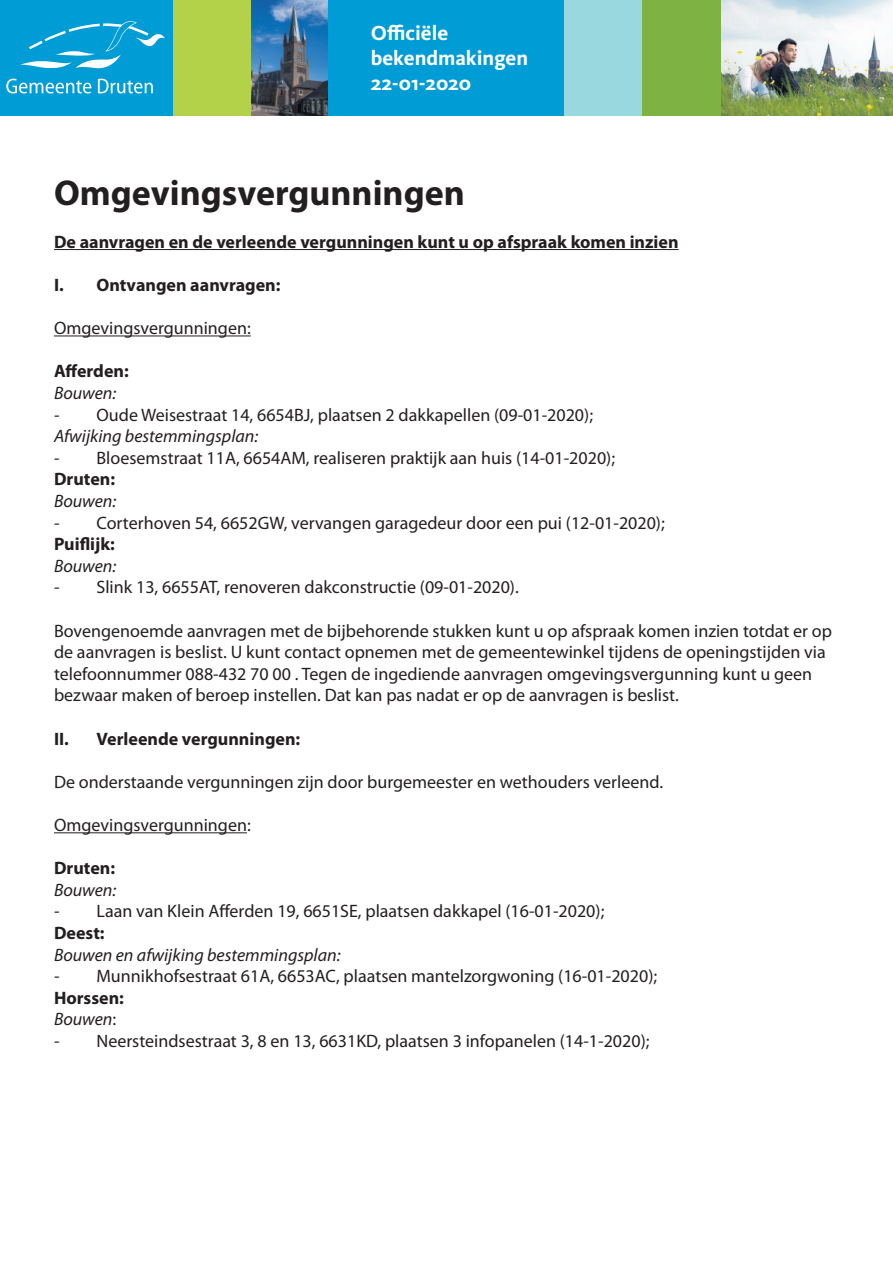
<style>
.page{position:relative;width:893px;height:1263px;background:#fff}
.page>*{position:absolute;margin:0;border:0;box-sizing:border-box;transform-origin:0 0}
.t1{font:700 36px "Myriad Pro";color:#231f20}
.t2{font:700 21px/25.2px "Kievit OT";color:#fff}
.t3{font:18px/21.6px "Myriad Pro";color:#231f20}
.t4{font:700 18px/21.6px "Myriad Pro";color:#231f20}
.t5{font:italic 18px "Myriad Pro";color:#231f20}
.s1{font-weight:400;font-style:italic}
.s2{font-weight:400}
</style>
<div class="page">
<img style="left:250px;top:0;width:79px;height:115px">
<div style="left:329px;top:0;width:235px;height:115px;background:#009cd6"></div>
<div style="left:172px;top:0;width:78px;height:115px;background:#b3d149"></div>
<div style="left:0;top:0;width:172px;height:115px;background:#009cd6"></div>
<svg style="left:20px;top:21px;width:145px;height:48px"></svg>
<svg style="left:6px;top:79px;width:85px;height:14px"></svg>
<svg style="left:98px;top:79px;width:55px;height:14px"></svg>
<img style="left:721px;top:0;width:172px;height:115px">
<div style="left:564px;top:0;width:78px;height:115px;background:#99d8df"></div>
<div style="left:642px;top:0;width:79px;height:115px;background:#7eb243"></div>
<hr style="left:54px;top:249px;width:625px;height:1px;background:#231f20">
<hr style="left:54px;top:335px;width:197px;height:1px;background:#231f20">
<hr style="left:54px;top:832px;width:193px;height:1px;background:#231f20">
<p class="t2" style="left:371px;top:20px;width:159px">Officiële bekendmakingen<br>22-01-2020</p>
<h1 class="t1" style="left:54px;top:172px;width:412px">Omgevingsvergunningen</h1>
<p class="t4" style="left:54px;top:231px;width:626px">De aanvragen en de verleende vergunningen kunt u op afspraak komen inzien</p>
<p class="t4" style="left:54px;top:274px;width:228px">I. Ontvangen aanvragen:</p>
<p class="t3" style="left:54px;top:318px;width:198px">Omgevingsvergunningen:</p>
<p class="t4" style="left:54px;top:361px;width:76px">Afferden:</p>
<p class="t5" style="left:54px;top:383px;width:64px">Bouwen:</p>
<p class="t3" style="left:54px;top:404px;width:541px">- Oude Weisestraat 14, 6654BJ, plaatsen 2 dakkapellen (09-01-2020);</p>
<p class="t5" style="left:54px;top:426px;width:206px">Afwijking bestemmingsplan:</p>
<p class="t3" style="left:54px;top:447px;width:563px">- Bloesemstraat 11A, 6654AM, realiseren praktijk aan huis (14-01-2020);</p>
<p class="t4" style="left:54px;top:469px;width:63px">Druten:</p>
<p class="t5" style="left:54px;top:491px;width:64px">Bouwen:</p>
<p class="t3" style="left:54px;top:512px;width:612px">- Corterhoven 54, 6652GW, vervangen garagedeur door een pui (12-01-2020);</p>
<p class="t4" style="left:54px;top:533px;width:62px">Puiflijk:</p>
<p class="t5" style="left:54px;top:556px;width:64px">Bouwen:</p>
<p class="t3" style="left:54px;top:577px;width:466px">- Slink 13, 6655AT, renoveren dakconstructie (09-01-2020).</p>
<p class="t3" style="left:54px;top:620px;width:780px">Bovengenoemde aanvragen met de bijbehorende stukken kunt u op afspraak komen inzien totdat er op de aanvragen is beslist. U kunt contact opnemen met de gemeentewinkel tijdens de openingstijden via telefoonnummer 088-432 70 00 . Tegen de ingediende aanvragen omgevingsvergunning kunt u geen bezwaar maken of beroep instellen. Dat kan pas nadat er op de aanvragen is beslist.</p>
<p class="t4" style="left:54px;top:728px;width:248px">II. Verleende vergunningen:</p>
<p class="t3" style="left:54px;top:771px;width:611px">De onderstaande vergunningen zijn door burgemeester en wethouders verleend.</p>
<p class="t3" style="left:54px;top:814px;width:198px">Omgevingsvergunningen:</p>
<p class="t4" style="left:54px;top:857px;width:63px">Druten:</p>
<p class="t5" style="left:54px;top:880px;width:64px">Bouwen:</p>
<p class="t3" style="left:54px;top:901px;width:552px">- Laan van Klein Afferden 19, 6651SE, plaatsen dakkapel (16-01-2020);</p>
<p class="t4" style="left:54px;top:922px;width:52px">Deest:</p>
<p class="t5" style="left:54px;top:945px;width:288px">Bouwen en afwijking bestemmingsplan:</p>
<p class="t3" style="left:54px;top:966px;width:605px">- Munnikhofsestraat 61A, 6653AC, plaatsen mantelzorgwoning (16-01-2020);</p>
<p class="t4" style="left:54px;top:987px;width:71px">Horssen:<br><span class="s1">Bouwen</span><span class="s2">:</span></p>
<p class="t3" style="left:54px;top:1030px;width:597px">- Neersteindsestraat 3, 8 en 13, 6631KD, plaatsen 3 infopanelen (14-1-2020);</p>
</div>
